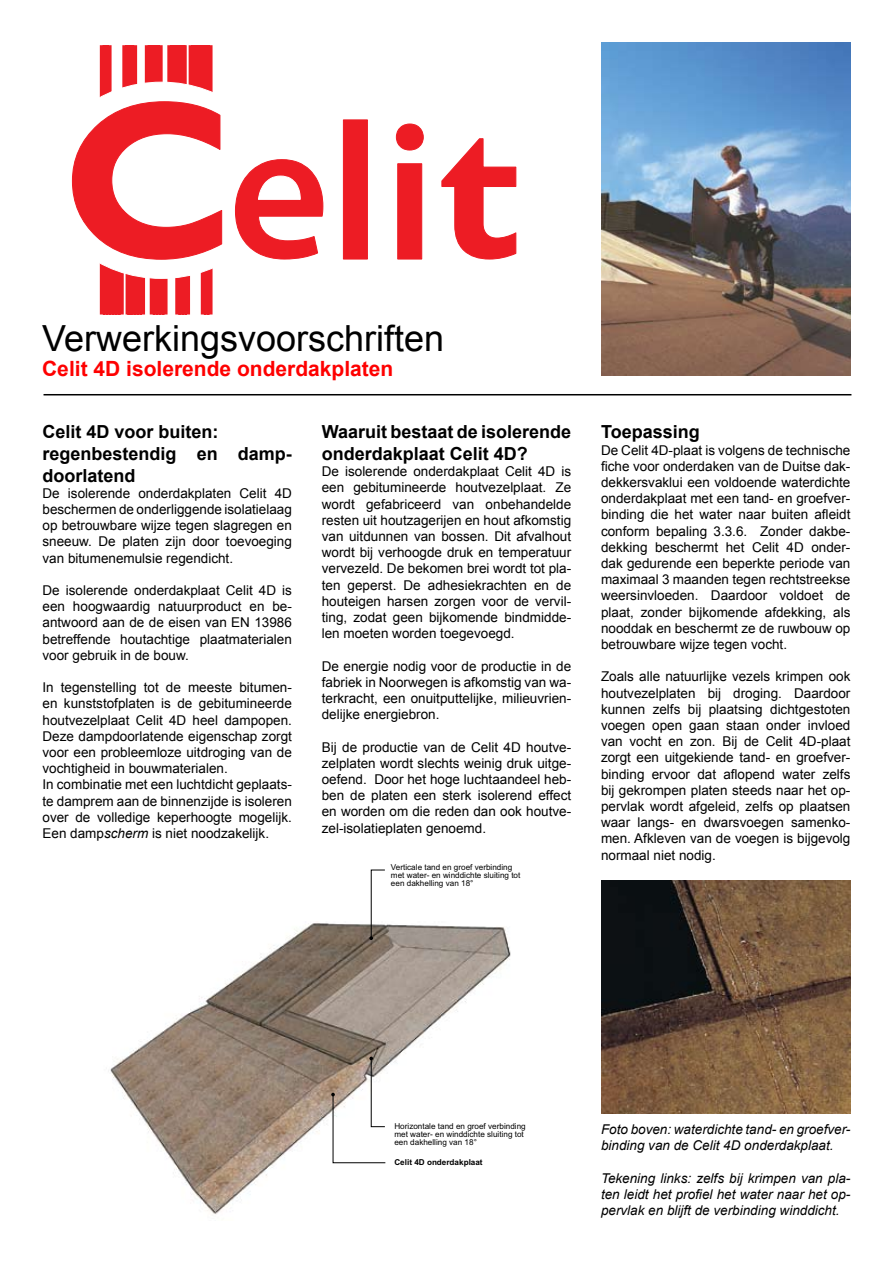
<style>
.page{position:relative;width:893px;height:1263px;background:#fff}
.page>*{position:absolute;margin:0;border:0;box-sizing:border-box;transform-origin:0 0}
.t1{font:36px "Arial";color:#000}
.t2{font:700 21px "Arial";color:#fe0000}
.t3{font:700 18px/21.6px "Arial";color:#000}
.t4{font:13.5px/16.2px "Arial";color:#000;text-align:justify}
.t5{font:italic 13.5px/16.2px "Arial";color:#000}
.t6{font:8.1px/8.1px "Arial";color:#000}
.t7{font:700 8.1px "Arial";color:#000}
.s1{font-style:italic}
</style>
<div class="page">
<svg style="left:71px;top:45px;width:446px;height:270px"></svg>
<img style="left:110px;top:923px;width:401px;height:292px">
<svg style="left:369px;top:869px;width:16px;height:71px"></svg>
<svg style="left:331px;top:1057px;width:55px;height:106px"></svg>
<img style="left:601px;top:43px;width:249px;height:333px">
<hr style="left:44px;top:394px;width:807px;height:1px;background:#000">
<img style="left:601px;top:880px;width:249px;height:233px">
<h1 class="t1" style="left:42px;top:314px;width:404px">Verwerkingsvoorschriften</h1>
<h2 class="t2" style="left:42px;top:354px;width:353px">Celit 4D isolerende onderdakplaten</h2>
<h3 class="t3" style="left:43px;top:422px;width:251px">Celit 4D voor buiten: regenbestendig en damp&shy;doorlatend</h3>
<p class="t4" style="left:43px;top:485px;width:251px">De isolerende onderdakplaten Celit 4D beschermen de onderliggende isolatielaag op betrouwbare wijze tegen slagregen en sneeuw. De platen zijn door toevoeging van bitumenemulsie regendicht.</p>
<p class="t4" style="left:43px;top:582px;width:251px">De isolerende onderdakplaat Celit 4D is een hoogwaardig natuurproduct en be&shy;antwoord aan de de eisen van EN 13986 betreffende houtachtige plaatmaterialen voor gebruik in de bouw.</p>
<p class="t4" style="left:43px;top:679px;width:251px;text-align:left">In tegenstelling tot de meeste bitumen&shy;en kunststofplaten is de gebitumineerde houtvezelplaat Celit 4D heel dampopen.<br>Deze dampdoorlatende eigenschap zorgt voor een probleemloze uitdroging van de vochtigheid in bouwmaterialen.<br>In combinatie met een luchtdicht geplaats&shy;te damprem aan de binnenzijde is isoleren over de volledige keperhoogte mogelijk.<br>Een damp<span class="s1">scherm</span> is niet noodzakelijk.</p>
<h3 class="t3" style="left:322px;top:422px;width:251px">Waaruit bestaat de isolerende onderdakplaat Celit 4D?</h3>
<p class="t4" style="left:322px;top:463px;width:251px">De isolerende onderdakplaat Celit 4D is een gebitumineerde houtvezelplaat. Ze wordt gefabriceerd van onbehandelde resten uit houtzagerijen en hout afkomstig van uitdunnen van bossen. Dit afvalhout wordt bij verhoogde druk en temperatuur vervezeld. De bekomen brei wordt tot pla&shy;ten geperst. De adhesiekrachten en de houteigen harsen zorgen voor de vervil&shy;ting, zodat geen bijkomende bindmidde&shy;len moeten worden toegevoegd.</p>
<p class="t4" style="left:322px;top:658px;width:251px">De energie nodig voor de productie in de fabriek in Noorwegen is afkomstig van wa&shy;terkracht, een onuitputtelijke, milieuvrien&shy;delijke energiebron.</p>
<p class="t4" style="left:322px;top:739px;width:251px">Bij de productie van de Celit 4D houtve&shy;zelplaten wordt slechts weinig druk uitge&shy;oefend. Door het hoge luchtaandeel heb&shy;ben de platen een sterk isolerend effect en worden om die reden dan ook houtve&shy;zel-isolatieplaten genoemd.</p>
<p class="t6" style="left:391px;top:864px;width:131px">Verticale tand en groef verbinding met water- en winddichte sluiting tot een dakhelling van 18°</p>
<h3 class="t3" style="left:601px;top:422px;width:100px">Toepassing</h3>
<p class="t4" style="left:601px;top:442px;width:251px">De Celit 4D-plaat is volgens de technische fiche voor onderdaken van de Duitse dak&shy;dekkersvaklui een voldoende waterdichte onderdakplaat met een tand- en groefver&shy;binding die het water naar buiten afleidt conform bepaling 3.3.6. Zonder dakbe&shy;dekking beschermt het Celit 4D onder&shy;dak gedurende een beperkte periode van maximaal 3 maanden tegen rechtstreekse weersinvloeden. Daardoor voldoet de plaat, zonder bijkomende afdekking, als nooddak en beschermt ze de ruwbouw op betrouwbare wijze tegen vocht.</p>
<p class="t4" style="left:601px;top:669px;width:251px">Zoals alle natuurlijke vezels krimpen ook houtvezelplaten bij droging. Daardoor kunnen zelfs bij plaatsing dichtgestoten voegen open gaan staan onder invloed van vocht en zon. Bij de Celit 4D-plaat zorgt een uitgekiende tand- en groefver&shy;binding ervoor dat aflopend water zelfs bij gekrompen platen steeds naar het op&shy;pervlak wordt afgeleid, zelfs op plaatsen waar langs- en dwarsvoegen samenko&shy;men. Afkleven van de voegen is bijgevolg normaal niet nodig.</p>
<p class="t6" style="left:394px;top:1123px;width:133px">Horizontale tand en groef verbinding met water- en winddichte sluiting tot een dakhelling van 18°</p>
<p class="t7" style="left:394px;top:1157px;width:90px">Celit 4D onderdakplaat</p>
<p class="t5" style="left:601px;top:1121px;width:251px">Foto boven: waterdichte tand- en groefver&shy;binding van de Celit 4D onderdakplaat.</p>
<p class="t5" style="left:601px;top:1170px;width:251px;text-align:justify">Tekening links: zelfs bij krimpen van pla&shy;ten leidt het profiel het water naar het op&shy;pervlak en blijft de verbinding winddicht.</p>
</div>
